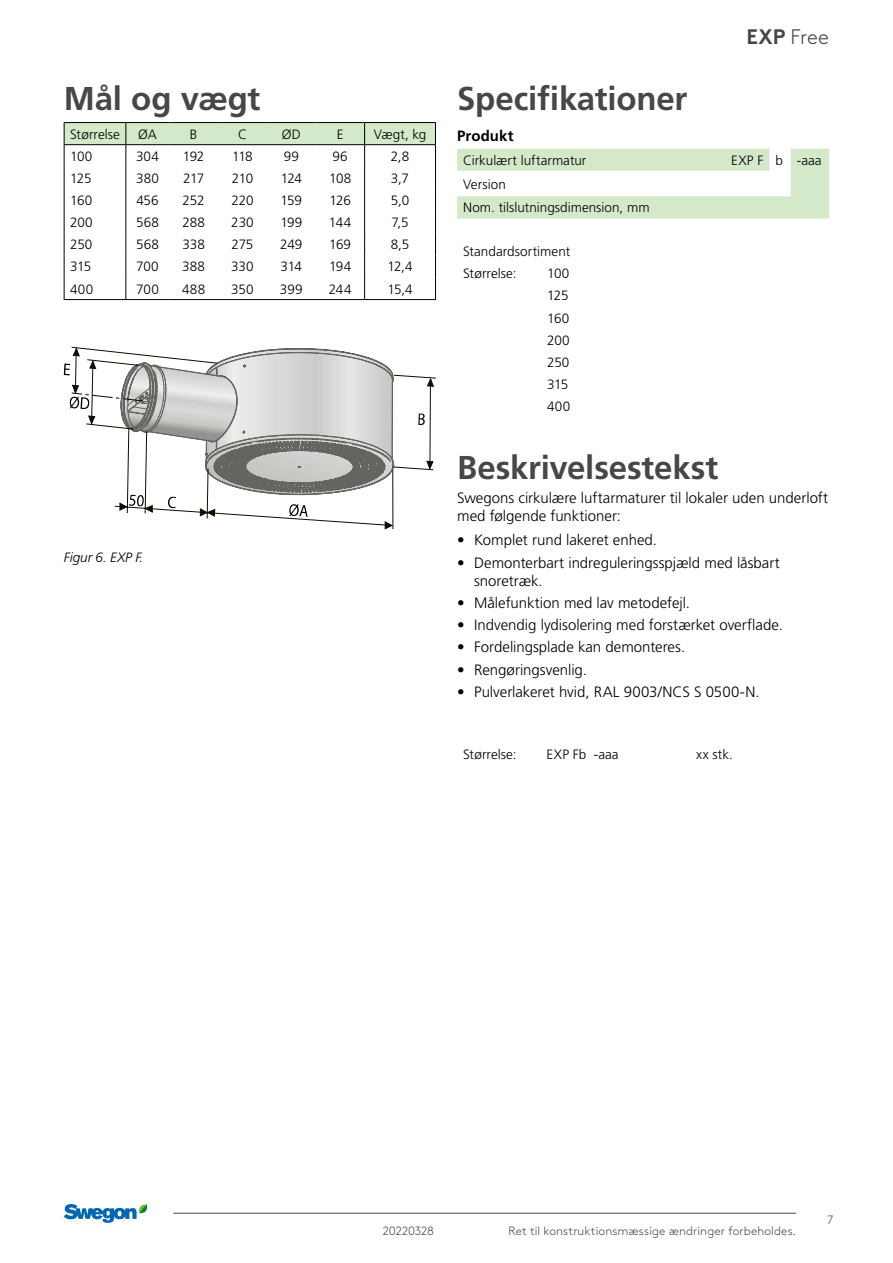
<style>
.page{position:relative;width:893px;height:1263px;background:#fff}
.page>*{position:absolute;margin:0;border:0;box-sizing:border-box;transform-origin:0 0}
.t1{font:700 33px "Frutiger LT Pro";letter-spacing:-.005em;color:#464846}
.t2{font:300 21px "Swegon Brown";color:#464846}
.t3{font:300 15px/18px "Frutiger LT Pro";color:#000}
.t4{font:700 15px "Frutiger LT Pro";letter-spacing:.005em;color:#000}
.t5{font:300 13.5px/22.2px "Frutiger LT Pro";color:#000}
.t6{font:italic 300 13.5px "Frutiger LT Pro";color:#000}
.t7{font:300 12px "Swegon Brown";letter-spacing:.005em;color:#464846}
.t8{font:300 12px "Swegon Brown";letter-spacing:-.02em;color:#464846}
.s1{font-weight:700}
</style>
<div class="page">
<hr style="left:173px;top:1213px;width:623px;height:1px;background:#464846">
<svg style="left:64px;top:1204px;width:84px;height:19px"></svg>
<hr style="left:64px;top:122px;width:62px;height:1px;background:#000">
<hr style="left:126px;top:122px;width:43px;height:1px;background:#000">
<hr style="left:169px;top:122px;width:49px;height:1px;background:#000">
<hr style="left:218px;top:122px;width:49px;height:1px;background:#000">
<hr style="left:267px;top:122px;width:49px;height:1px;background:#000">
<hr style="left:316px;top:122px;width:49px;height:1px;background:#000">
<hr style="left:64px;top:299px;width:62px;height:1px;background:#000">
<hr style="left:126px;top:299px;width:43px;height:1px;background:#000">
<hr style="left:169px;top:299px;width:49px;height:1px;background:#000">
<hr style="left:365px;top:122px;width:71px;height:1px;background:#000">
<hr style="left:365px;top:299px;width:71px;height:1px;background:#000">
<svg style="left:64px;top:123px;width:372px;height:176px"></svg>
<svg style="left:457px;top:149px;width:372px;height:69px"></svg>
<svg style="left:205px;top:143px;width:189px;height:158px"></svg>
<svg style="left:64px;top:347px;width:372px;height:182px"></svg>
<h1 class="t1" style="left:64px;top:79px;width:198px">Mål og vægt</h1>
<p class="t5" style="left:70px;top:123px;width:51px">Størrelse</p>
<p class="t5" style="left:138px;top:123px;width:20px">ØA</p>
<p class="t5" style="left:190px;top:123px;width:9px">B</p>
<p class="t5" style="left:238px;top:123px;width:11px">C</p>
<p class="t5" style="left:282px;top:123px;width:21px">ØD</p>
<p class="t5" style="left:337px;top:123px;width:8px">E</p>
<p class="t5" style="left:374px;top:123px;width:54px">Vægt, kg</p>
<p class="t5" style="left:70px;top:145px;width:24px">100</p>
<p class="t5" style="left:136px;top:145px;width:24px">304</p>
<p class="t5" style="left:183px;top:145px;width:23px">192</p>
<p class="t5" style="left:232px;top:145px;width:22px">118</p>
<p class="t5" style="left:284px;top:145px;width:17px">99</p>
<p class="t5" style="left:333px;top:145px;width:17px">96</p>
<p class="t5" style="left:391px;top:145px;width:20px">2,8</p>
<p class="t5" style="left:70px;top:167px;width:23px">125</p>
<p class="t5" style="left:136px;top:167px;width:24px">380</p>
<p class="t5" style="left:183px;top:167px;width:23px">217</p>
<p class="t5" style="left:232px;top:167px;width:23px">210</p>
<p class="t5" style="left:281px;top:167px;width:23px">124</p>
<p class="t5" style="left:329px;top:167px;width:24px">108</p>
<p class="t5" style="left:391px;top:167px;width:20px">3,7</p>
<p class="t5" style="left:70px;top:189px;width:24px">160</p>
<p class="t5" style="left:136px;top:189px;width:24px">456</p>
<p class="t5" style="left:183px;top:189px;width:24px">252</p>
<p class="t5" style="left:231px;top:189px;width:24px">220</p>
<p class="t5" style="left:281px;top:189px;width:23px">159</p>
<p class="t5" style="left:329px;top:189px;width:23px">126</p>
<p class="t5" style="left:391px;top:189px;width:20px">5,0</p>
<p class="t5" style="left:70px;top:211px;width:24px">200</p>
<p class="t5" style="left:136px;top:211px;width:24px">568</p>
<p class="t5" style="left:182px;top:211px;width:24px">288</p>
<p class="t5" style="left:231px;top:211px;width:24px">230</p>
<p class="t5" style="left:280px;top:211px;width:24px">199</p>
<p class="t5" style="left:329px;top:211px;width:24px">144</p>
<p class="t5" style="left:391px;top:211px;width:19px">7,5</p>
<p class="t5" style="left:70px;top:234px;width:24px">250</p>
<p class="t5" style="left:136px;top:234px;width:24px">568</p>
<p class="t5" style="left:182px;top:234px;width:24px">338</p>
<p class="t5" style="left:232px;top:234px;width:23px">275</p>
<p class="t5" style="left:280px;top:234px;width:24px">249</p>
<p class="t5" style="left:329px;top:234px;width:23px">169</p>
<p class="t5" style="left:391px;top:234px;width:20px">8,5</p>
<p class="t5" style="left:70px;top:256px;width:23px">315</p>
<p class="t5" style="left:136px;top:256px;width:24px">700</p>
<p class="t5" style="left:182px;top:256px;width:24px">388</p>
<p class="t5" style="left:231px;top:256px;width:24px">330</p>
<p class="t5" style="left:281px;top:256px;width:23px">314</p>
<p class="t5" style="left:329px;top:256px;width:24px">194</p>
<p class="t5" style="left:387px;top:256px;width:27px">12,4</p>
<p class="t5" style="left:70px;top:278px;width:25px">400</p>
<p class="t5" style="left:136px;top:278px;width:24px">700</p>
<p class="t5" style="left:182px;top:278px;width:25px">488</p>
<p class="t5" style="left:231px;top:278px;width:24px">350</p>
<p class="t5" style="left:280px;top:278px;width:24px">399</p>
<p class="t5" style="left:329px;top:278px;width:24px">244</p>
<p class="t5" style="left:387px;top:278px;width:27px">15,4</p>
<p class="t6" style="left:64px;top:550px;width:81px">Figur 6. EXP F.</p>
<h2 class="t2" style="left:747px;top:22px;width:84px"><span class="s1">EXP</span> Free</h2>
<h1 class="t1" style="left:457px;top:79px;width:232px">Specifikationer</h1>
<p class="t4" style="left:457px;top:126px;width:58px">Produkt</p>
<p class="t5" style="left:463px;top:149px;width:125px">Cirkulært luftarmatur</p>
<p class="t5" style="left:731px;top:149px;width:92px">EXP F b -aaa</p>
<p class="t5" style="left:463px;top:172px;width:188px;line-height:23.9px">Version<br>Nom. tilslutningsdimension, mm</p>
<p class="t5" style="left:463px;top:240px;width:109px">Standardsortiment<br>Størrelse:</p>
<p class="t5" style="left:547px;top:263px;width:25px">100<br>125<br>160<br>200<br>250<br>315<br>400</p>
<h1 class="t1" style="left:457px;top:447px;width:263px">Beskrivelsestekst</h1>
<p class="t3" style="left:457px;top:489px;width:373px">Swegons cirkulære luftarmaturer til lokaler uden underloft med følgende funktioner:</p>
<p class="t3" style="left:457px;top:531px;width:201px">• Komplet rund lakeret enhed.</p>
<p class="t3" style="left:474px;top:554px;width:307px;text-indent:-17px">• Demonterbart indreguleringsspjæld med låsbart snoretræk.</p>
<p class="t3" style="left:457px;top:594px;width:234px">• Målefunktion med lav metodefejl.</p>
<p class="t3" style="left:457px;top:616px;width:327px">• Indvendig lydisolering med forstærket overflade.</p>
<p class="t3" style="left:457px;top:638px;width:230px">• Fordelingsplade kan demonteres.</p>
<p class="t3" style="left:457px;top:660px;width:131px">• Rengøringsvenlig.</p>
<p class="t3" style="left:457px;top:683px;width:304px">• Pulverlakeret hvid, RAL 9003/NCS S 0500-N.</p>
<p class="t5" style="left:463px;top:744px;width:55px">Størrelse:</p>
<p class="t5" style="left:547px;top:744px;width:74px">EXP Fb -aaa</p>
<p class="t5" style="left:696px;top:744px;width:38px">xx stk.</p>
<p class="t8" style="left:383px;top:1221px;width:52px">20220328</p>
<p class="t7" style="left:508px;top:1221px;width:289px">Ret til konstruktionsmæssige ændringer forbeholdes.</p>
<p class="t7" style="left:827px;top:1211px;width:8px">7</p>
</div>
